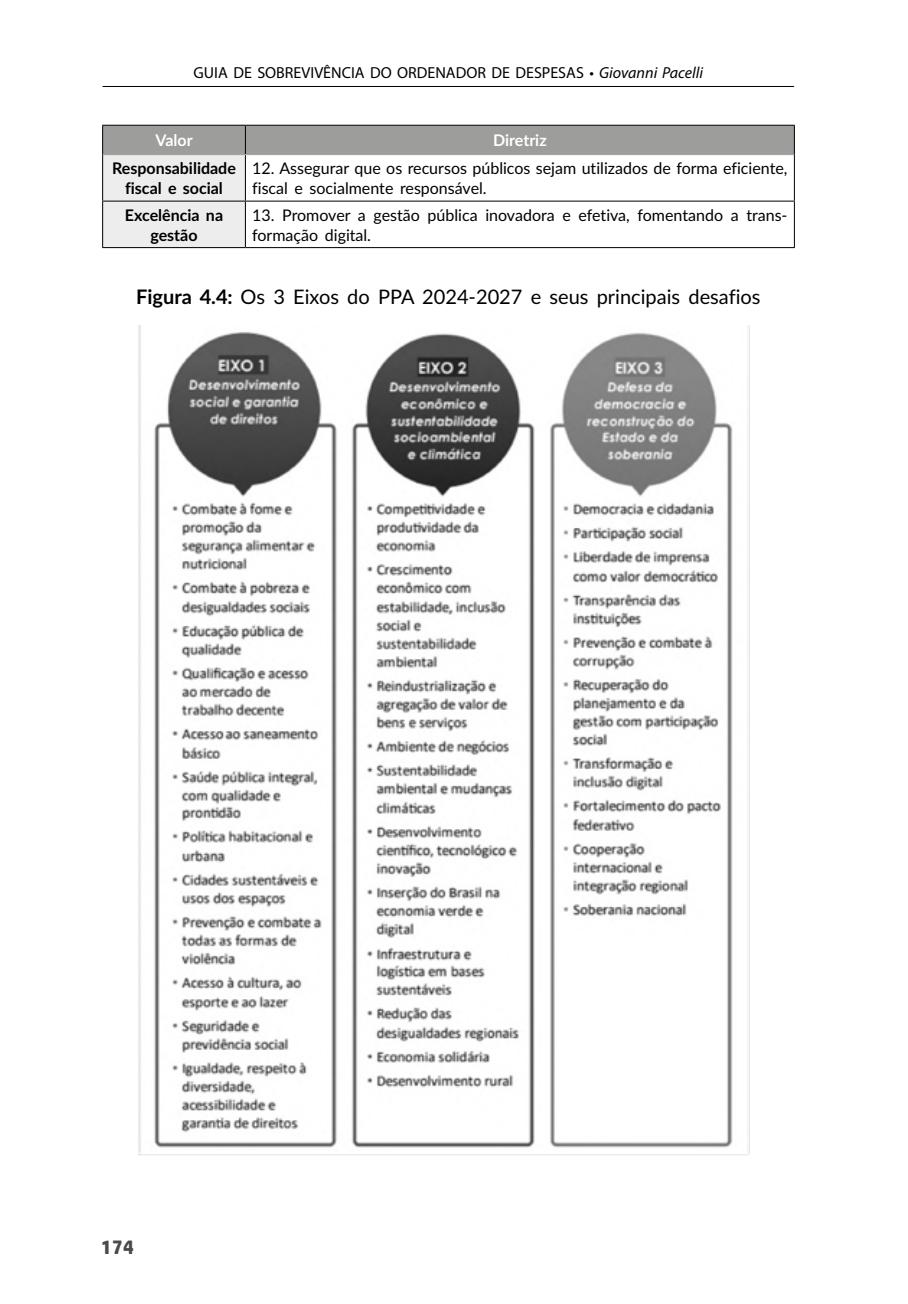
<style>
.page{position:relative;width:908px;height:1304px;background:#fff}
.page>*{position:absolute;margin:0;border:0;box-sizing:border-box;transform-origin:0 0}
.t1{font:20px "Lato";color:#000}
.t2{font:700 20px "HP Simplified";color:#4a4a49}
.t3{font:16px/20px "Lato";color:#000}
.t4{font:16px "Myriad Pro";color:#000}
.t5{font:700 16px/20px "Lato";color:#000;text-align:center}
.t6{font:700 16px "Lato";color:#fff}
.s1{font-style:italic}
.s2{font-weight:700}
</style>
<div class="page">
<hr style="left:102px;top:86px;width:691px;height:1px;background:#000">
<svg style="left:102px;top:125px;width:692px;height:122px"></svg>
<hr style="left:102px;top:155px;width:1px;height:46px;background:#000">
<hr style="left:245px;top:155px;width:1px;height:46px;background:#000">
<hr style="left:793px;top:155px;width:1px;height:46px;background:#000">
<hr style="left:102px;top:201px;width:143px;height:1px;background:#000">
<hr style="left:102px;top:202px;width:1px;height:45px;background:#000">
<hr style="left:245px;top:201px;width:549px;height:1px;background:#000">
<hr style="left:245px;top:202px;width:1px;height:45px;background:#000">
<hr style="left:793px;top:202px;width:1px;height:45px;background:#000">
<hr style="left:102px;top:247px;width:143px;height:1px;background:#000">
<hr style="left:245px;top:247px;width:549px;height:1px;background:#000">
<hr style="left:103px;top:154px;width:142px;height:1px;background:#9d9d9c">
<hr style="left:245px;top:154px;width:548px;height:1px;background:#9d9d9c">
<img style="left:139px;top:326px;width:611px;height:829px">
<p class="t4" style="left:193px;top:63px;width:510px">GUIA DE SOBREVIVÊNCIA DO ORDENADOR DE DESPESAS • <span class="s1">Giovanni Pacelli</span></p>
<p class="t6" style="left:155px;top:129px;width:39px">Valor</p>
<p class="t6" style="left:493px;top:129px;width:55px">Diretriz</p>
<p class="t5" style="left:112px;top:158px;width:125px">Responsabilidade fiscal e social</p>
<p class="t3" style="left:252px;top:158px;width:536px">12. Assegurar que os recursos públicos sejam utilizados de forma eficiente, fiscal e socialmente responsável.</p>
<p class="t5" style="left:125px;top:204px;width:100px">Excelência na gestão</p>
<p class="t3" style="left:252px;top:204px;width:536px">13. Promover a gestão pública inovadora e efetiva, fomentando a trans&shy;formação digital.</p>
<p class="t1" style="left:136px;top:282px;width:625px"><span class="s2">Figura 4.4:</span> Os 3 Eixos do PPA 2024-2027 e seus principais desafios</p>
<p class="t2" style="left:101px;top:1235px;width:34px">174</p>
</div>
